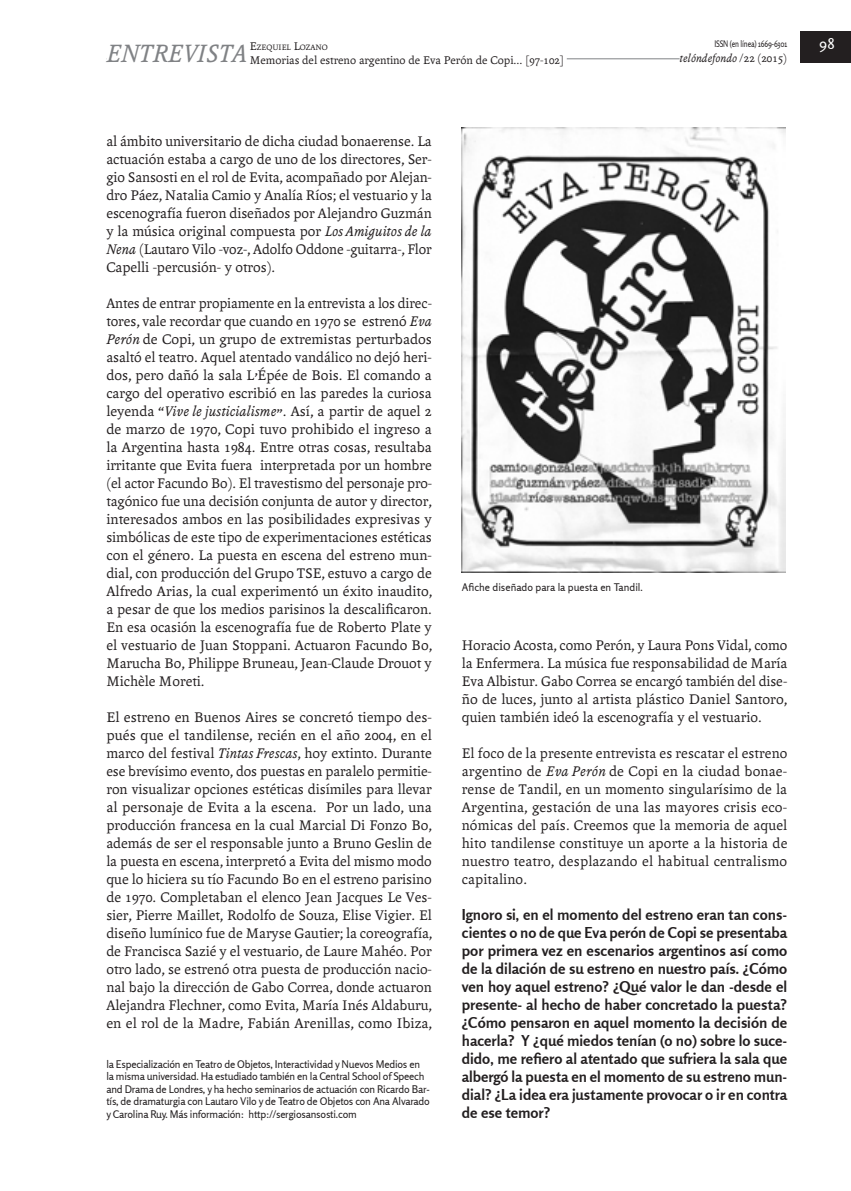
<style>
.page{position:relative;width:851px;height:1191px;background:#fff}
.page>*{position:absolute;margin:0;border:0;box-sizing:border-box;transform-origin:0 0}
.t1{font:italic 27px "Andralis ND Os F";color:#808285}
.Art____Texto_princip{font:15px/18px "Andralis ND Os F";color:#231f20;text-align:justify}
.Entrevista____Pregun{font:700 15px/18px "Rosario";color:#231f20;text-align:justify}
.t2{font:15px "Rosario";color:#fff}
.Maqueta____Encabezad{font:12px "Andralis ND Os F";color:#231f20}
.t3{font:italic 12px "Andralis ND Os F";color:#231f20}
.Nota_al_pie_o_Img{font:10.5px/12.6px "Rosario";letter-spacing:-.02em;color:#231f20}
.Nota_al_pie_o_Img-2{font:10.5px "Rosario";color:#231f20}
.t4{font:9px "Rosario";letter-spacing:-.02em;color:#231f20;scale:.8 1}
.Maqueta____Encabezad-2{font:8.4px "Andralis ND Os F";color:#231f20}
.s1{font-size:12px}
.s2{font-style:normal}
.s3{font-style:italic}
</style>
<div class="page">
<hr style="left:106px;top:58px;width:598px;height:1px;background:#808285">
<div style="left:679px;top:51px;width:108px;height:15px;background:#fff"></div>
<div style="left:800px;top:32px;width:50px;height:31px;background:#231f20"></div>
<div style="left:106px;top:42px;width:149px;height:24px;background:#fff"></div>
<div style="left:250px;top:53px;width:316px;height:15px;background:#fff"></div>
<img style="left:461px;top:128px;width:324px;height:444px">
<h1 class="t1" style="left:106px;top:39px;width:142px">ENTREVISTA</h1>
<p class="Maqueta____Encabezad-2" style="left:250px;top:42px;width:79px"><span class="s1">E</span>ZEQUIEL <span class="s1">L</span>OZANO</p>
<p class="Maqueta____Encabezad" style="left:250px;top:54px;width:315px">Memorias del estreno argentino de Eva Perón de Copi... [97-102]</p>
<p class="t4" style="left:714px;top:39px;width:93px">ISSN (en línea) 1669-6301</p>
<p class="t3" style="left:679px;top:52px;width:109px">telóndefondo <span class="s2">/22 (2015)</span></p>
<p class="Art____Texto_princip" style="left:106px;top:132px;width:327px">al ámbito universitario de dicha ciudad bonaerense. La actuación estaba a cargo de uno de los directores, Ser&shy;gio Sansosti en el rol de Evita, acompañado por Alejan&shy;dro Páez, Natalia Camio y Analía Ríos; el vestuario y la escenografía fueron diseñados por Alejandro Guzmán y la música original compuesta por <span class="s3">Los Amiguitos de la Nena</span> (Lautaro Vilo -voz-, Adolfo Oddone -guitarra-, Flor Capelli -percusión- y otros).</p>
<p class="Art____Texto_princip" style="left:106px;top:294px;width:327px">Antes de entrar propiamente en la entrevista a los direc&shy;tores, vale recordar que cuando en 1970 se estrenó <span class="s3">Eva Perón</span> de Copi, un grupo de extremistas perturbados asaltó el teatro. Aquel atentado vandálico no dejó heri&shy;dos, pero dañó la sala L’Épée de Bois. El comando a cargo del operativo escribió en las paredes la curiosa leyenda “<span class="s3">Vive le justicialisme</span>”. Así, a partir de aquel 2 de marzo de 1970, Copi tuvo prohibido el ingreso a la Argentina hasta 1984. Entre otras cosas, resultaba irritante que Evita fuera interpretada por un hombre (el actor Facundo Bo). El travestismo del personaje pro&shy;tagónico fue una decisión conjunta de autor y director, interesados ambos en las posibilidades expresivas y simbólicas de este tipo de experimentaciones estéticas con el género. La puesta en escena del estreno mun&shy;dial, con producción del Grupo TSE, estuvo a cargo de Alfredo Arias, la cual experimentó un éxito inaudito, a pesar de que los medios parisinos la descalificaron.<br>En esa ocasión la escenografía fue de Roberto Plate y el vestuario de Juan Stoppani. Actuaron Facundo Bo, Marucha Bo, Philippe Bruneau, Jean-Claude Drouot y Michèle Moreti.</p>
<p class="Art____Texto_princip" style="left:106px;top:708px;width:327px">El estreno en Buenos Aires se concretó tiempo des&shy;pués que el tandilense, recién en el año 2004, en el marco del festival <span class="s3">Tintas Frescas</span>, hoy extinto. Durante ese brevísimo evento, dos puestas en paralelo permitie&shy;ron visualizar opciones estéticas disímiles para llevar al personaje de Evita a la escena. Por un lado, una producción francesa en la cual Marcial Di Fonzo Bo, además de ser el responsable junto a Bruno Geslin de la puesta en escena, interpretó a Evita del mismo modo que lo hiciera su tío Facundo Bo en el estreno parisino de 1970. Completaban el elenco Jean Jacques Le Ves&shy;sier, Pierre Maillet, Rodolfo de Souza, Elise Vigier. El diseño lumínico fue de Maryse Gautier; la coreografía, de Francisca Sazié y el vestuario, de Laure Mahéo. Por otro lado, se estrenó otra puesta de producción nacio&shy;nal bajo la dirección de Gabo Correa, donde actuaron Alejandra Flechner, como Evita, María Inés Aldaburu, en el rol de la Madre, Fabián Arenillas, como Ibiza,</p>
<p class="Nota_al_pie_o_Img" style="left:106px;top:1057px;width:325px">la Especialización en Teatro de Objetos, Interactividad y Nuevos Medios en la misma universidad. Ha estudiado también en la Central School of Speech and Drama de Londres, y ha hecho seminarios de actuación con Ricardo Bar&shy;tís, de dramaturgia con Lautaro Vilo y de Teatro de Objetos con Ana Alvarado y Carolina Ruy. Más información: http://sergiosansosti.com</p>
<p class="Nota_al_pie_o_Img-2" style="left:461px;top:581px;width:183px">Afiche diseñado para la puesta en Tandil.</p>
<p class="Art____Texto_princip" style="left:461px;top:636px;width:327px">Horacio Acosta, como Perón, y Laura Pons Vidal, como la Enfermera. La música fue responsabilidad de María Eva Albistur. Gabo Correa se encargó también del dise&shy;ño de luces, junto al artista plástico Daniel Santoro, quien también ideó la escenografía y el vestuario.</p>
<p class="Art____Texto_princip" style="left:461px;top:744px;width:327px">El foco de la presente entrevista es rescatar el estreno argentino de <span class="s3">Eva Perón</span> de Copi en la ciudad bonae&shy;rense de Tandil, en un momento singularísimo de la Argentina, gestación de una las mayores crisis eco&shy;nómicas del país. Creemos que la memoria de aquel hito tandilense constituye un aporte a la historia de nuestro teatro, desplazando el habitual centralismo capitalino.</p>
<p class="Entrevista____Pregun" style="left:461px;top:905px;width:327px">Ignoro si, en el momento del estreno eran tan cons&shy;cientes o no de que Eva perón de Copi se presentaba por primera vez en escenarios argentinos así como de la dilación de su estreno en nuestro país. ¿Cómo ven hoy aquel estreno? ¿Qué valor le dan -desde el presente- al hecho de haber concretado la puesta? ¿Cómo pensaron en aquel momento la decisión de hacerla? Y ¿qué miedos tenían (o no) sobre lo suce&shy;dido, me refiero al atentado que sufriera la sala que albergó la puesta en el momento de su estreno mun&shy;dial? ¿La idea era justamente provocar o ir en contra de ese temor?</p>
<p class="t2" style="left:819px;top:35px;width:17px">98</p>
</div>
